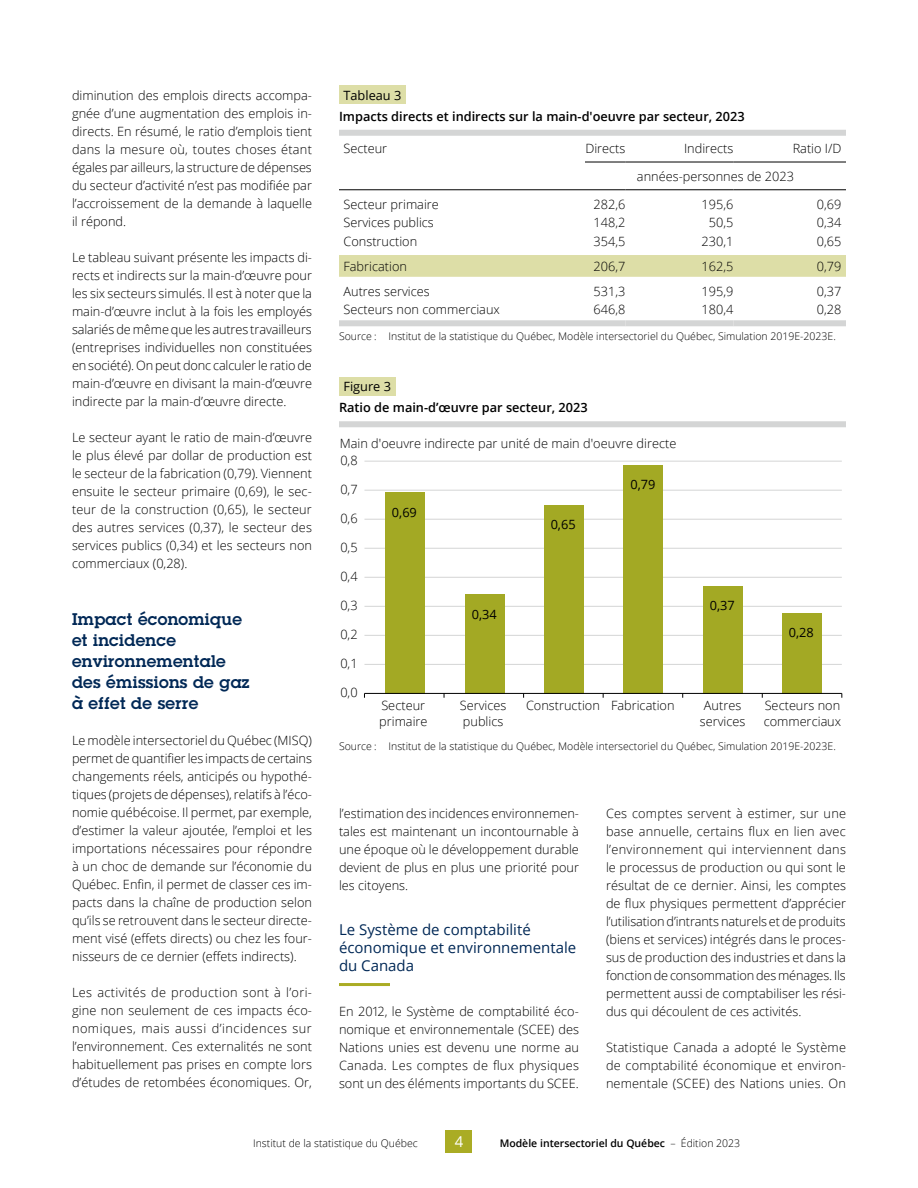
<style>
.page{position:relative;width:918px;height:1188px;background:#fff}
.page>*{position:absolute;margin:0;border:0;box-sizing:border-box;transform-origin:0 0}
.t1{font:600 16.5px/21px "Lubalin Graph Std";letter-spacing:.02em;color:#002856}
.t2{font:15px/18px "Open Sans";color:#002856}
.t3{font:15px "Open Sans";color:#fff}
.t4{font:300 12.75px/18px "Open Sans";color:#000;text-align:justify}
.t5{font:600 12.75px "Open Sans";color:#000}
.t6{font:12.75px "Open Sans";color:#000}
.t7{font:300 10.5px "Open Sans";color:#000}
.t8{font:600 10.5px "Open Sans";color:#000}
.s1{font-weight:300}
</style>
<div class="page">
<div style="left:446px;top:1130px;width:26px;height:23px;background:#aaac24"></div>
<hr style="left:339px;top:983px;width:51px;height:3px;background:#aaac24">
<div style="left:339px;top:377px;width:57px;height:19px;background:#dddea7"></div>
<div style="left:339px;top:421px;width:507px;height:6px;background:#d4d5d5"></div>
<hr style="left:364px;top:461px;width:478px;height:1px;background:#d4d5d5">
<hr style="left:364px;top:490px;width:478px;height:1px;background:#d4d5d5">
<hr style="left:364px;top:519px;width:478px;height:1px;background:#d4d5d5">
<hr style="left:364px;top:548px;width:478px;height:1px;background:#d4d5d5">
<hr style="left:364px;top:577px;width:478px;height:1px;background:#d4d5d5">
<hr style="left:364px;top:606px;width:478px;height:1px;background:#d4d5d5">
<hr style="left:364px;top:635px;width:478px;height:1px;background:#d4d5d5">
<hr style="left:364px;top:664px;width:478px;height:1px;background:#d4d5d5">
<div style="left:385px;top:493px;width:40px;height:201px;background:#a3a924"></div>
<div style="left:465px;top:595px;width:40px;height:99px;background:#a3a924"></div>
<div style="left:544px;top:505px;width:40px;height:189px;background:#a3a924"></div>
<div style="left:624px;top:465px;width:39px;height:229px;background:#a3a924"></div>
<div style="left:703px;top:586px;width:40px;height:108px;background:#a3a924"></div>
<div style="left:782px;top:613px;width:40px;height:81px;background:#a3a924"></div>
<hr style="left:364px;top:693px;width:478px;height:1px;background:#000">
<div style="left:339px;top:255px;width:507px;height:22px;background:#dddea7"></div>
<hr style="left:585px;top:162px;width:41px;height:1px;background:#000">
<hr style="left:626px;top:162px;width:108px;height:1px;background:#000">
<hr style="left:734px;top:162px;width:112px;height:1px;background:#000">
<hr style="left:339px;top:190px;width:246px;height:1px;background:#000">
<hr style="left:585px;top:190px;width:41px;height:1px;background:#000">
<hr style="left:626px;top:190px;width:108px;height:1px;background:#000">
<hr style="left:734px;top:190px;width:112px;height:1px;background:#000">
<div style="left:339px;top:320px;width:246px;height:6px;background:#d4d5d5"></div>
<div style="left:585px;top:320px;width:41px;height:6px;background:#d4d5d5"></div>
<div style="left:626px;top:320px;width:108px;height:6px;background:#d4d5d5"></div>
<div style="left:734px;top:320px;width:112px;height:6px;background:#d4d5d5"></div>
<div style="left:339px;top:86px;width:67px;height:18px;background:#dddea7"></div>
<div style="left:339px;top:130px;width:507px;height:6px;background:#d4d5d5"></div>
<p class="t4" style="left:72px;top:86px;width:242px">diminution des emplois directs accompa&shy;gnée d’une augmentation des emplois in&shy;directs. En résumé, le ratio d’emplois tient dans la mesure où, toutes choses étant égales par ailleurs, la structure de dépenses du secteur d’activité n’est pas modifiée par l’accroissement de la demande à laquelle il répond.</p>
<p class="t4" style="left:72px;top:248px;width:242px">Le tableau suivant présente les impacts di&shy;rects et indirects sur la main-d’œuvre pour les six secteurs simulés. Il est à noter que la main-d’œuvre inclut à la fois les employés salariés de même que les autres travailleurs (entreprises individuelles non constituées en société). On peut donc calculer le ratio de main-d’œuvre en divisant la main-d’œuvre indirecte par la main-d’œuvre directe.</p>
<p class="t4" style="left:72px;top:428px;width:242px">Le secteur ayant le ratio de main-d’œuvre le plus élevé par dollar de production est le secteur de la fabrication (0,79). Viennent ensuite le secteur primaire (0,69), le sec&shy;teur de la construction (0,65), le secteur des autres services (0,37), le secteur des services publics (0,34) et les secteurs non commerciaux (0,28).</p>
<p class="t1" style="left:72px;top:608px;width:179px">Impact économique et incidence environnementale des émissions de gaz à effet de serre</p>
<p class="t4" style="left:72px;top:731px;width:242px">Le modèle intersectoriel du Québec (MISQ) permet de quantifier les impacts de certains changements réels, anticipés ou hypothé&shy;tiques (projets de dépenses), relatifs à l’éco&shy;nomie québécoise. Il permet, par exemple, d’estimer la valeur ajoutée, l’emploi et les importations nécessaires pour répondre à un choc de demande sur l’économie du Québec. Enfin, il permet de classer ces im&shy;pacts dans la chaîne de production selon qu’ils se retrouvent dans le secteur directe&shy;ment visé (effets directs) ou chez les four&shy;nisseurs de ce dernier (effets indirects).</p>
<p class="t4" style="left:72px;top:983px;width:242px">Les activités de production sont à l’ori&shy;gine non seulement de ces impacts éco&shy;nomiques, mais aussi d’incidences sur l’environnement. Ces externalités ne sont habituellement pas prises en compte lors d’études de retombées économiques. Or,</p>
<p class="t6" style="left:344px;top:86px;width:59px">Tableau 3</p>
<p class="t5" style="left:339px;top:107px;width:407px">Impacts directs et indirects sur la main-d'oeuvre par secteur, 2023</p>
<p class="t4" style="left:344px;top:139px;width:45px">Secteur</p>
<p class="t4" style="left:585px;top:139px;width:42px">Directs</p>
<p class="t4" style="left:684px;top:139px;width:51px">Indirects</p>
<p class="t4" style="left:637px;top:134px;width:206px;line-height:27.8px;text-indent:156px">Ratio I/D années-personnes de 2023</p>
<p class="t4" style="left:344px;top:195px;width:97px">Secteur primaire</p>
<p class="t4" style="left:594px;top:195px;width:33px">282,6</p>
<p class="t4" style="left:702px;top:195px;width:33px">195,6</p>
<p class="t4" style="left:817px;top:195px;width:26px">0,69</p>
<p class="t4" style="left:344px;top:213px;width:92px">Services publics</p>
<p class="t4" style="left:594px;top:213px;width:33px">148,2</p>
<p class="t4" style="left:709px;top:213px;width:26px">50,5</p>
<p class="t4" style="left:817px;top:213px;width:26px">0,34</p>
<p class="t4" style="left:344px;top:232px;width:75px">Construction</p>
<p class="t4" style="left:594px;top:232px;width:33px">354,5</p>
<p class="t4" style="left:702px;top:232px;width:33px">230,1</p>
<p class="t4" style="left:817px;top:232px;width:26px">0,65</p>
<p class="t4" style="left:344px;top:257px;width:65px">Fabrication</p>
<p class="t4" style="left:594px;top:257px;width:33px">206,7</p>
<p class="t4" style="left:702px;top:257px;width:33px">162,5</p>
<p class="t4" style="left:817px;top:257px;width:26px">0,79</p>
<p class="t4" style="left:344px;top:282px;width:88px">Autres services</p>
<p class="t4" style="left:594px;top:282px;width:33px">531,3</p>
<p class="t4" style="left:702px;top:282px;width:33px">195,9</p>
<p class="t4" style="left:817px;top:282px;width:26px">0,37</p>
<p class="t4" style="left:344px;top:300px;width:158px">Secteurs non commerciaux</p>
<p class="t4" style="left:594px;top:300px;width:33px">646,8</p>
<p class="t4" style="left:702px;top:300px;width:33px">180,4</p>
<p class="t4" style="left:817px;top:300px;width:26px">0,28</p>
<p class="t7" style="left:339px;top:329px;width:498px">Source : Institut de la statistique du Québec, Modèle intersectoriel du Québec, Simulation 2019E-2023E.</p>
<p class="t6" style="left:344px;top:378px;width:49px">Figure 3</p>
<p class="t5" style="left:339px;top:399px;width:250px">Ratio de main-d’œuvre par secteur, 2023</p>
<p class="t4" style="left:340px;top:434px;width:338px">Main d'oeuvre indirecte par unité de main d'oeuvre directe</p>
<p class="t4" style="left:340px;top:451px;width:19px">0,8</p>
<p class="t4" style="left:340px;top:480px;width:19px">0,7</p>
<p class="t4" style="left:340px;top:509px;width:19px">0,6</p>
<p class="t4" style="left:340px;top:538px;width:19px">0,5</p>
<p class="t4" style="left:340px;top:567px;width:19px">0,4</p>
<p class="t4" style="left:340px;top:596px;width:19px">0,3</p>
<p class="t4" style="left:340px;top:625px;width:19px">0,2</p>
<p class="t4" style="left:340px;top:654px;width:19px">0,1</p>
<p class="t4" style="left:340px;top:683px;width:19px">0,0</p>
<p class="t6" style="left:392px;top:503px;width:26px">0,69</p>
<p class="t6" style="left:472px;top:605px;width:26px">0,34</p>
<p class="t6" style="left:551px;top:516px;width:26px">0,65</p>
<p class="t6" style="left:630px;top:476px;width:26px">0,79</p>
<p class="t6" style="left:710px;top:597px;width:26px">0,37</p>
<p class="t6" style="left:789px;top:623px;width:26px">0,28</p>
<p class="t4" style="left:379px;top:697px;width:50px;line-height:16.2px">Secteur primaire</p>
<p class="t4" style="left:460px;top:697px;width:48px;line-height:16.2px">Services publics</p>
<p class="t4" style="left:526px;top:696px;width:150px">Construction Fabrication</p>
<p class="t4" style="left:700px;top:697px;width:47px;line-height:16.2px;text-align:center">Autres services</p>
<p class="t4" style="left:764px;top:697px;width:79px;line-height:16.2px">Secteurs non commerciaux</p>
<p class="t7" style="left:339px;top:739px;width:498px">Source : Institut de la statistique du Québec, Modèle intersectoriel du Québec, Simulation 2019E-2023E.</p>
<p class="t4" style="left:339px;top:804px;width:242px">l’estimation des incidences environnemen&shy;tales est maintenant un incontournable à une époque où le développement durable devient de plus en plus une priorité pour les citoyens.</p>
<p class="t2" style="left:339px;top:920px;width:239px">Le Système de comptabilité économique et environnementale du Canada</p>
<p class="t4" style="left:339px;top:1002px;width:242px">En 2012, le Système de comptabilité éco&shy;nomique et environnementale (SCEE) des Nations unies est devenu une norme au Canada. Les comptes de flux physiques sont un des éléments importants du SCEE.</p>
<p class="t4" style="left:606px;top:804px;width:242px">Ces comptes servent à estimer, sur une base annuelle, certains flux en lien avec l’environnement qui interviennent dans le processus de production ou qui sont le résultat de ce dernier. Ainsi, les comptes de flux physiques permettent d’apprécier l’utilisation d’intrants naturels et de produits (biens et services) intégrés dans le proces&shy;sus de production des industries et dans la fonction de consommation des ménages. Ils permettent aussi de comptabiliser les rési&shy;dus qui découlent de ces activités.</p>
<p class="t4" style="left:606px;top:1038px;width:242px">Statistique Canada a adopté le Système de comptabilité économique et environ&shy;nementale (SCEE) des Nations unies. On</p>
<p class="t7" style="left:253px;top:1136px;width:166px">Institut de la statistique du Québec</p>
<p class="t3" style="left:455px;top:1131px;width:10px">4</p>
<p class="t8" style="left:500px;top:1136px;width:242px">Modèle intersectoriel du Québec <span class="s1">– Édition 2023</span></p>
</div>
